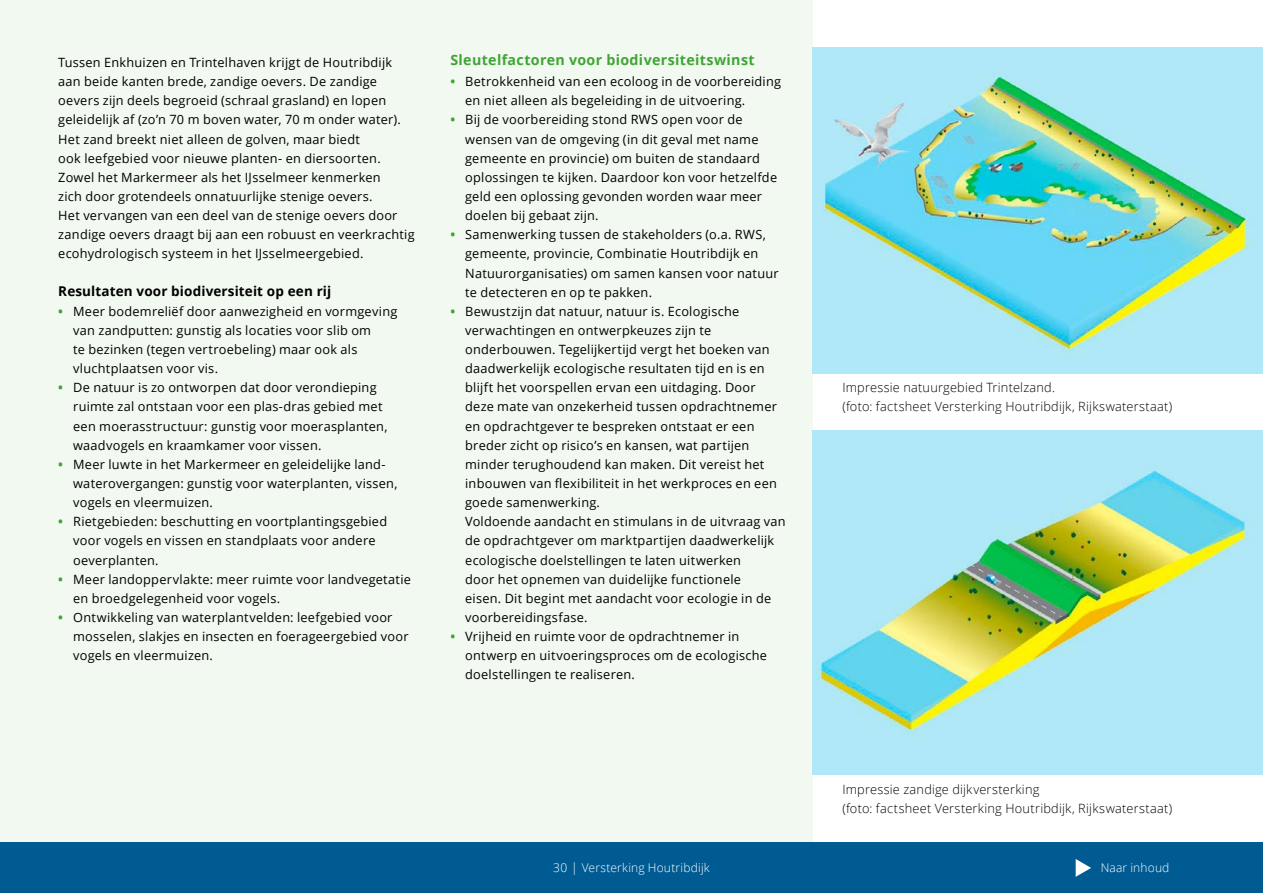
<style>
.page{position:relative;width:1263px;height:893px;background:#fff}
.page>*{position:absolute;margin:0;border:0;box-sizing:border-box;transform-origin:0 0}
.t1{font:700 14.25px "Open Sans";letter-spacing:.025em;color:#3fa535}
.t2{font:700 13.5px "Open Sans";letter-spacing:.01em;color:#000}
.t3{font:12.75px/19.2px "Open Sans";letter-spacing:.02em;color:#000}
.t4{font:300 12.75px/19.2px "Open Sans";letter-spacing:.02em;color:#000}
.t5{font:300 12px "Open Sans";letter-spacing:.015em;color:#fff}
.s1{font-weight:700;color:#3fa535}
.s2{font-family:"Universal Greekwith Math Pi";font-weight:400}
</style>
<div class="page">
<div style="left:0;top:842px;width:1263px;height:51px;background:#005b93"></div>
<div style="left:0;top:0;width:813px;height:842px;background:#f2f9f1"></div>
<img style="left:813px;top:48px;width:450px;height:325px">
<img style="left:813px;top:431px;width:450px;height:344px">
<svg style="left:1076px;top:859px;width:15px;height:18px"></svg>
<p class="t3" style="left:58px;top:52px;width:358px">Tussen Enkhuizen en Trintelhaven krijgt de Houtribdijk aan beide kanten brede, zandige oevers. De zandige oevers zijn deels begroeid (schraal grasland) en lopen geleidelijk af (zo’n 70 m boven water, 70 m onder water).<br>Het zand breekt niet alleen de golven, maar biedt<br>ook leefgebied voor nieuwe planten- en diersoorten.<br>Zowel het Markermeer als het IJsselmeer kenmerken<br>zich door grotendeels onnatuurlijke stenige oevers.<br>Het vervangen van een deel van de stenige oevers door zandige oevers draagt bij aan een robuust en veerkrachtig ecohydrologisch systeem in het IJsselmeergebied.</p>
<p class="t2" style="left:58px;top:281px;width:274px">Resultaten voor biodiversiteit op een rij</p>
<p class="t3" style="left:73px;top:301px;width:326px;text-indent:-15px"><span class="s1">•</span> Meer bodemreliëf door aanwezigheid en vormgeving van zandputten: gunstig als locaties voor slib om<br>te bezinken (tegen vertroebeling) maar ook als vluchtplaatsen voor vis.</p>
<p class="t3" style="left:73px;top:378px;width:316px;text-indent:-15px"><span class="s1">•</span> De natuur is zo ontworpen dat door verondieping ruimte zal ontstaan voor een plas-dras gebied met een moerasstructuur: gunstig voor moerasplanten, waadvogels en kraamkamer voor vissen.</p>
<p class="t3" style="left:73px;top:454px;width:326px;text-indent:-15px"><span class="s1">•</span> Meer luwte in het Markermeer en geleidelijke land&shy;waterovergangen: gunstig voor waterplanten, vissen, vogels en vleermuizen.</p>
<p class="t3" style="left:73px;top:512px;width:315px;text-indent:-15px"><span class="s1">•</span> Rietgebieden: beschutting en voortplantingsgebied voor vogels en vissen en standplaats voor andere oeverplanten.</p>
<p class="t3" style="left:73px;top:569px;width:339px;text-indent:-15px"><span class="s1">•</span> Meer landoppervlakte: meer ruimte voor landvegetatie en broedgelegenheid voor vogels.</p>
<p class="t3" style="left:73px;top:607px;width:337px;text-indent:-15px"><span class="s1">•</span> Ontwikkeling van waterplantvelden: leefgebied voor mosselen, slakjes en insecten en foerageergebied voor vogels en vleermuizen.</p>
<p class="t1" style="left:450px;top:50px;width:306px">Sleutelfactoren voor biodiversiteitswinst</p>
<p class="t3" style="left:465px;top:72px;width:317px;text-indent:-15px"><span class="s1">•</span> Betrokkenheid van een ecoloog in de voorbereiding en niet alleen als begeleiding in de uitvoering.</p>
<p class="t3" style="left:465px;top:110px;width:313px;text-indent:-15px"><span class="s1">•</span> Bij de voorbereiding stond RWS open voor de wensen van de omgeving (in dit geval met name gemeente en provincie) om buiten de standaard oplossingen te kijken. Daardoor kon voor hetzelfde geld een oplossing gevonden worden waar meer doelen bij gebaat zijn.</p>
<p class="t3" style="left:465px;top:225px;width:315px;text-indent:-15px"><span class="s1">•</span> Samenwerking tussen de stakeholders (o.a. RWS, gemeente, provincie, Combinatie Houtribdijk en Natuurorganisaties) om samen kansen voor natuur te detecteren en op te pakken.</p>
<p class="t3" style="left:465px;top:301px;width:322px;text-indent:-15px"><span class="s1">•</span> Bewustzijn dat natuur, natuur is. Ecologische verwachtingen en ontwerpkeuzes zijn te onderbouwen. Tegelijkertijd vergt het boeken van daadwerkelijk ecologische resultaten tijd en is en blijft het voorspellen ervan een uitdaging. Door deze mate van onzekerheid tussen opdrachtnemer en opdrachtgever te bespreken ontstaat er een breder zicht op risico’s en kansen, wat partijen minder terughoudend kan maken. Dit vereist het inbouwen van flexibiliteit in het werkproces en een goede samenwerking.<br>Voldoende aandacht en stimulans in de uitvraag van de opdrachtgever om marktpartijen daadwerkelijk ecologische doelstellingen te laten uitwerken<br>door het opnemen van duidelijke functionele<br>eisen. Dit begint met aandacht voor ecologie in de voorbereidingsfase.</p>
<p class="t3" style="left:465px;top:627px;width:303px;text-indent:-15px"><span class="s1">•</span> Vrijheid en ruimte voor de opdrachtnemer in ontwerp en uitvoeringsproces om de ecologische doelstellingen te realiseren.</p>
<p class="t4" style="left:842px;top:378px;width:331px">Impressie natuurgebied Trintelzand.<br>(foto: factsheet Versterking Houtribdijk, Rijkswaterstaat)</p>
<p class="t4" style="left:842px;top:779px;width:331px">Impressie zandige dijkversterking<br>(foto: factsheet Versterking Houtribdijk, Rijkswaterstaat)</p>
<p class="t5" style="left:553px;top:859px;width:158px">30 <span class="s2">_</span> Versterking Houtribdijk</p>
<p class="t5" style="left:1101px;top:859px;width:70px">Naar inhoud</p>
</div>
